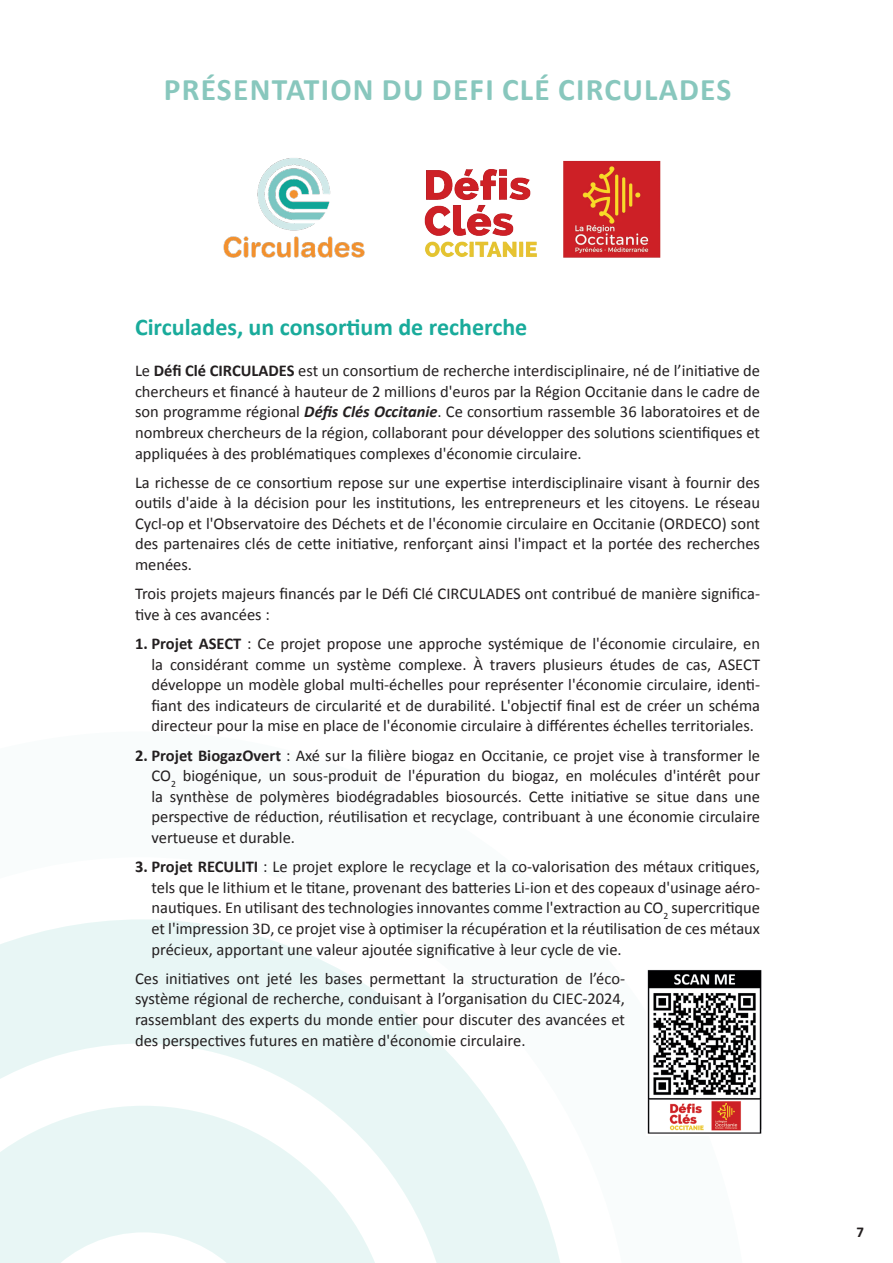
<style>
.page{position:relative;width:893px;height:1263px;background:#fff}
.page>*{position:absolute;margin:0;border:0;box-sizing:border-box;transform-origin:0 0}
.t1{font:700 31.5px "Calibri";letter-spacing:.04em;color:#88c7bd}
.t2{font:700 24px "Calibri";color:#19ab9b}
.t3{font:16.5px/20.5px "Calibri";color:#231f20;text-align:justify}
.t4{font:700 15px "Calibri";color:#231f20}
.s1{font-weight:700}
.s2{font-weight:700;font-style:italic}
</style>
<div class="page">
<svg style="left:0;top:919px;width:560px;height:344px;fill:#e8f6f5"></svg>
<img style="left:223px;top:158px;width:142px;height:100px">
<img style="left:424px;top:160px;width:237px;height:98px">
<img style="left:647px;top:970px;width:115px;height:164px">
<p class="t1" style="left:164px;top:67px;width:569px">PRÉSENTATION DU DEFI CLÉ CIRCULADES</p>
<p class="t2" style="left:135px;top:310px;width:394px">Circulades, un consortium de recherche</p>
<p class="t3" style="left:135px;top:360px;width:627px">Le <span class="s1">Défi Clé CIRCULADES</span> est un consortium de recherche interdisciplinaire, né de l’initiative de chercheurs et financé à hauteur de 2 millions d'euros par la Région Occitanie dans le cadre de son programme régional <span class="s2">Défis Clés Occitanie</span>. Ce consortium rassemble 36 laboratoires et de nombreux chercheurs de la région, collaborant pour développer des solutions scientifiques et appliquées à des problématiques complexes d'économie circulaire.</p>
<p class="t3" style="left:135px;top:471px;width:627px">La richesse de ce consortium repose sur une expertise interdisciplinaire visant à fournir des outils d'aide à la décision pour les institutions, les entrepreneurs et les citoyens. Le réseau Cycl-op et l'Observatoire des Déchets et de l'économie circulaire en Occitanie (ORDECO) sont des partenaires clés de cette initiative, renforçant ainsi l'impact et la portée des recherches menées.</p>
<p class="t3" style="left:135px;top:583px;width:627px">Trois projets majeurs financés par le Défi Clé CIRCULADES ont contribué de manière significa&shy;tive à ces avancées :</p>
<p class="t3" style="left:151px;top:633px;width:610px;text-indent:-16px"><span class="s1">1. Projet ASECT</span> : Ce projet propose une approche systémique de l'économie circulaire, en la considérant comme un système complexe. À travers plusieurs études de cas, ASECT développe un modèle global multi-échelles pour représenter l'économie circulaire, identi&shy;fiant des indicateurs de circularité et de durabilité. L'objectif final est de créer un schéma directeur pour la mise en place de l'économie circulaire à différentes échelles territoriales.</p>
<p class="t3" style="left:151px;top:744px;width:610px;text-indent:-16px"><span class="s1">2. Projet BiogazOvert</span> : Axé sur la filière biogaz en Occitanie, ce projet vise à transformer le CO<sub>2</sub> biogénique, un sous-produit de l'épuration du biogaz, en molécules d'intérêt pour la synthèse de polymères biodégradables biosourcés. Cette initiative se situe dans une perspective de réduction, réutilisation et recyclage, contribuant à une économie circulaire vertueuse et durable.</p>
<p class="t3" style="left:151px;top:856px;width:610px;text-indent:-16px"><span class="s1">3. Projet RECULITI</span> : Le projet explore le recyclage et la co-valorisation des métaux critiques, tels que le lithium et le titane, provenant des batteries Li-ion et des copeaux d'usinage aéro&shy;nautiques. En utilisant des technologies innovantes comme l'extraction au CO<sub>2</sub> supercritique et l'impression 3D, ce projet vise à optimiser la récupération et la réutilisation de ces métaux précieux, apportant une valeur ajoutée significative à leur cycle de vie.</p>
<p class="t3" style="left:135px;top:967px;width:492px">Ces initiatives ont jeté les bases permettant la structuration de l’éco&shy;système régional de recherche, conduisant à l’organisation du CIEC-2024, rassemblant des experts du monde entier pour discuter des avancées et des perspectives futures en matière d'économie circulaire.</p>
<p class="t4" style="left:856px;top:1221px;width:9px">7</p>
</div>
